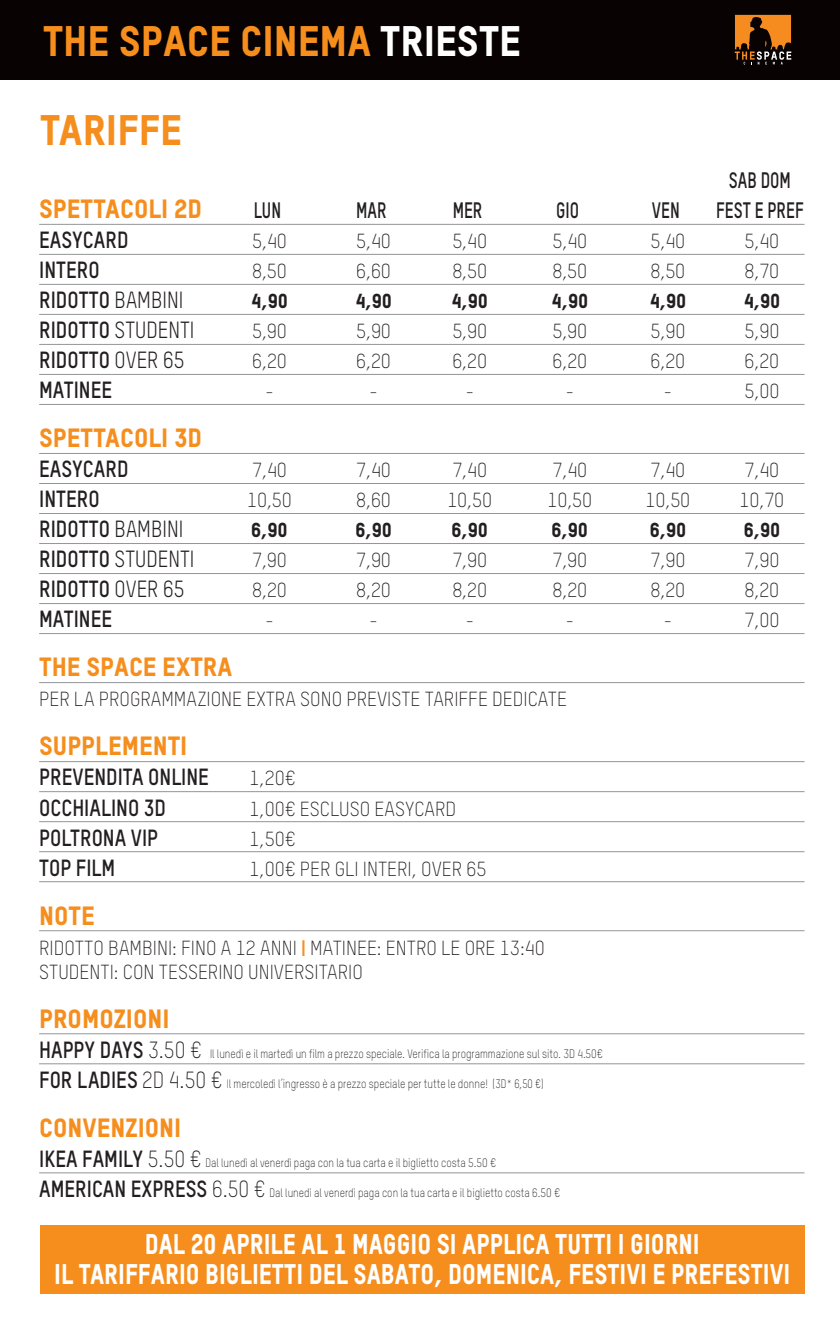
<style>
.page{position:relative;width:840px;height:1333px;background:#fff}
.page>*{position:absolute;margin:0;border:0;box-sizing:border-box;transform-origin:0 0}
.t1{font:42px "TSTAR Headline";color:#f68e1e}
.t2{font:28px "TSTAR Headline";color:#fff;scale:.89 1}
.t3{font:26px "TSTAR Headline";color:#f68e1e}
.t4{font:700 23px "TSTAR";color:#231f20;scale:.9 1}
.t5{font:23px "TSTAR";color:#231f20;scale:.9 1}
.t6{font:700 22px "TSTAR";color:#231f20;scale:.78 1}
.t7{font:300 20px "TSTAR";color:#231f20}
.t8{font:20px "TSTAR Headline";letter-spacing:-.01em;color:#231f20}
.t9{font:300 12px "TSTAR";color:#231f20;scale:.85 1}
.s1{color:#fff}
.s2{font-weight:400}
.s3{font-weight:700}
.s4{font-family:"TSTAR Headline";font-weight:400;color:#f68e1e}
.s5{font-weight:700;font-size:23px}
.s6{font-size:23px}
</style>
<div class="page">
<div style="left:0;top:0;width:839px;height:79px;background:#080302"></div>
<svg style="left:735px;top:14px;width:57px;height:46px"></svg>
<svg style="left:734px;top:15px;width:56px;height:50px"></svg>
<hr style="left:39px;top:224px;width:765px;height:1px;background:#939598">
<hr style="left:39px;top:254px;width:765px;height:1px;background:#939598">
<hr style="left:39px;top:284px;width:765px;height:1px;background:#939598">
<hr style="left:39px;top:314px;width:765px;height:1px;background:#939598">
<hr style="left:39px;top:344px;width:765px;height:1px;background:#939598">
<hr style="left:39px;top:374px;width:765px;height:1px;background:#939598">
<hr style="left:39px;top:404px;width:765px;height:1px;background:#939598">
<hr style="left:39px;top:453px;width:765px;height:1px;background:#939598">
<hr style="left:39px;top:483px;width:765px;height:1px;background:#939598">
<hr style="left:39px;top:513px;width:765px;height:1px;background:#939598">
<hr style="left:39px;top:543px;width:765px;height:1px;background:#939598">
<hr style="left:39px;top:573px;width:765px;height:1px;background:#939598">
<hr style="left:39px;top:603px;width:765px;height:1px;background:#939598">
<hr style="left:39px;top:633px;width:765px;height:1px;background:#939598">
<hr style="left:39px;top:682px;width:765px;height:1px;background:#939598">
<hr style="left:39px;top:761px;width:765px;height:1px;background:#939598">
<hr style="left:39px;top:791px;width:765px;height:1px;background:#939598">
<hr style="left:39px;top:821px;width:765px;height:1px;background:#939598">
<hr style="left:39px;top:851px;width:765px;height:1px;background:#939598">
<hr style="left:39px;top:881px;width:765px;height:1px;background:#939598">
<hr style="left:39px;top:930px;width:765px;height:1px;background:#939598">
<hr style="left:39px;top:1033px;width:765px;height:1px;background:#939598">
<hr style="left:39px;top:1063px;width:765px;height:1px;background:#939598">
<hr style="left:39px;top:1172px;width:765px;height:1px;background:#939598">
<div style="left:40px;top:1225px;width:764px;height:68px;background:#f68e1e"></div>
<p class="t1" style="left:43px;top:15px;width:479px">THE SPACE CINEMA <span class="s1">TRIESTE</span></p>
<p class="t1" style="left:40px;top:104px;width:144px">TARIFFE</p>
<p class="t6" style="left:728px;top:166px;width:81px">SAB DOM</p>
<p class="t3" style="left:39px;top:193px;width:164px">SPETTACOLI 2D</p>
<p class="t6" style="left:253px;top:196px;width:37px">LUN</p>
<p class="t6" style="left:356px;top:196px;width:41px">MAR</p>
<p class="t6" style="left:452px;top:196px;width:40px">MER</p>
<p class="t6" style="left:556px;top:196px;width:31px">GIO</p>
<p class="t6" style="left:651px;top:196px;width:37px">VEN</p>
<p class="t6" style="left:715px;top:196px;width:114px">FEST E PREF</p>
<p class="t4" style="left:39px;top:225px;width:101px">EASYCARD</p>
<p class="t7" style="left:252px;top:229px;width:36px">5,40</p>
<p class="t7" style="left:356px;top:229px;width:36px">5,40</p>
<p class="t7" style="left:452px;top:229px;width:36px">5,40</p>
<p class="t7" style="left:552px;top:229px;width:36px">5,40</p>
<p class="t7" style="left:650px;top:229px;width:36px">5,40</p>
<p class="t7" style="left:744px;top:229px;width:36px">5,40</p>
<p class="t4" style="left:39px;top:255px;width:69px">INTERO</p>
<p class="t7" style="left:252px;top:259px;width:36px">8,50</p>
<p class="t7" style="left:356px;top:259px;width:36px">6,60</p>
<p class="t7" style="left:452px;top:259px;width:36px">8,50</p>
<p class="t7" style="left:552px;top:259px;width:36px">8,50</p>
<p class="t7" style="left:650px;top:259px;width:36px">8,50</p>
<p class="t7" style="left:744px;top:259px;width:36px">8,70</p>
<p class="t4" style="left:39px;top:285px;width:162px">RIDOTTO <span class="s2">BAMBINI</span></p>
<p class="t8" style="left:251px;top:289px;width:38px">4,90</p>
<p class="t8" style="left:355px;top:289px;width:38px">4,90</p>
<p class="t8" style="left:451px;top:289px;width:38px">4,90</p>
<p class="t8" style="left:551px;top:289px;width:38px">4,90</p>
<p class="t8" style="left:649px;top:289px;width:38px">4,90</p>
<p class="t8" style="left:743px;top:289px;width:38px">4,90</p>
<p class="t5" style="left:39px;top:316px;width:174px"><span class="s3">RIDOTTO</span> STUDENTI</p>
<p class="t7" style="left:252px;top:319px;width:36px">5,90</p>
<p class="t7" style="left:356px;top:319px;width:36px">5,90</p>
<p class="t7" style="left:452px;top:319px;width:36px">5,90</p>
<p class="t7" style="left:552px;top:319px;width:36px">5,90</p>
<p class="t7" style="left:650px;top:319px;width:36px">5,90</p>
<p class="t7" style="left:744px;top:319px;width:36px">5,90</p>
<p class="t4" style="left:39px;top:345px;width:163px">RIDOTTO <span class="s2">OVER 65</span></p>
<p class="t7" style="left:252px;top:349px;width:36px">6,20</p>
<p class="t7" style="left:356px;top:349px;width:36px">6,20</p>
<p class="t7" style="left:452px;top:349px;width:36px">6,20</p>
<p class="t7" style="left:552px;top:349px;width:36px">6,20</p>
<p class="t7" style="left:650px;top:349px;width:36px">6,20</p>
<p class="t7" style="left:744px;top:349px;width:36px">6,20</p>
<p class="t4" style="left:39px;top:375px;width:83px">MATINEE</p>
<p class="t7" style="left:265px;top:379px;width:10px">-</p>
<p class="t7" style="left:369px;top:379px;width:10px">-</p>
<p class="t7" style="left:465px;top:379px;width:10px">-</p>
<p class="t7" style="left:565px;top:379px;width:10px">-</p>
<p class="t7" style="left:663px;top:379px;width:10px">-</p>
<p class="t7" style="left:744px;top:379px;width:36px">5,00</p>
<p class="t3" style="left:39px;top:422px;width:164px">SPETTACOLI 3D</p>
<p class="t4" style="left:39px;top:454px;width:101px">EASYCARD</p>
<p class="t7" style="left:252px;top:458px;width:36px">7,40</p>
<p class="t7" style="left:356px;top:458px;width:36px">7,40</p>
<p class="t7" style="left:452px;top:458px;width:36px">7,40</p>
<p class="t7" style="left:552px;top:458px;width:36px">7,40</p>
<p class="t7" style="left:650px;top:458px;width:36px">7,40</p>
<p class="t7" style="left:744px;top:458px;width:36px">7,40</p>
<p class="t4" style="left:39px;top:484px;width:69px">INTERO</p>
<p class="t7" style="left:247px;top:488px;width:46px">10,50</p>
<p class="t7" style="left:356px;top:488px;width:36px">8,60</p>
<p class="t7" style="left:447px;top:488px;width:46px">10,50</p>
<p class="t7" style="left:547px;top:488px;width:46px">10,50</p>
<p class="t7" style="left:645px;top:488px;width:46px">10,50</p>
<p class="t7" style="left:739px;top:488px;width:46px">10,70</p>
<p class="t4" style="left:39px;top:514px;width:162px">RIDOTTO <span class="s2">BAMBINI</span></p>
<p class="t8" style="left:251px;top:518px;width:38px">6,90</p>
<p class="t8" style="left:355px;top:518px;width:38px">6,90</p>
<p class="t8" style="left:451px;top:518px;width:38px">6,90</p>
<p class="t8" style="left:551px;top:518px;width:38px">6,90</p>
<p class="t8" style="left:649px;top:518px;width:38px">6,90</p>
<p class="t8" style="left:743px;top:518px;width:38px">6,90</p>
<p class="t5" style="left:39px;top:545px;width:174px"><span class="s3">RIDOTTO</span> STUDENTI</p>
<p class="t7" style="left:252px;top:548px;width:36px">7,90</p>
<p class="t7" style="left:356px;top:548px;width:36px">7,90</p>
<p class="t7" style="left:452px;top:548px;width:36px">7,90</p>
<p class="t7" style="left:552px;top:548px;width:36px">7,90</p>
<p class="t7" style="left:650px;top:548px;width:36px">7,90</p>
<p class="t7" style="left:744px;top:548px;width:36px">7,90</p>
<p class="t4" style="left:39px;top:574px;width:163px">RIDOTTO <span class="s2">OVER 65</span></p>
<p class="t7" style="left:252px;top:578px;width:36px">8,20</p>
<p class="t7" style="left:356px;top:578px;width:36px">8,20</p>
<p class="t7" style="left:452px;top:578px;width:36px">8,20</p>
<p class="t7" style="left:552px;top:578px;width:36px">8,20</p>
<p class="t7" style="left:650px;top:578px;width:36px">8,20</p>
<p class="t7" style="left:744px;top:578px;width:36px">8,20</p>
<p class="t4" style="left:39px;top:604px;width:83px">MATINEE</p>
<p class="t7" style="left:265px;top:608px;width:10px">-</p>
<p class="t7" style="left:369px;top:608px;width:10px">-</p>
<p class="t7" style="left:465px;top:608px;width:10px">-</p>
<p class="t7" style="left:565px;top:608px;width:10px">-</p>
<p class="t7" style="left:663px;top:608px;width:10px">-</p>
<p class="t7" style="left:744px;top:608px;width:36px">7,00</p>
<p class="t3" style="left:39px;top:651px;width:195px">THE SPACE EXTRA</p>
<p class="t7" style="left:39px;top:687px;width:529px">PER LA PROGRAMMAZIONE EXTRA SONO PREVISTE TARIFFE DEDICATE</p>
<p class="t3" style="left:39px;top:730px;width:150px">SUPPLEMENTI</p>
<p class="t4" style="left:39px;top:762px;width:190px">PREVENDITA ONLINE</p>
<p class="t7" style="left:249px;top:766px;width:48px">1,20€</p>
<p class="t4" style="left:39px;top:792px;width:142px">OCCHIALINO 3D</p>
<p class="t7" style="left:249px;top:796px;width:208px">1,00€ ESCLUSO EASYCARD</p>
<p class="t4" style="left:39px;top:822px;width:134px">POLTRONA VIP</p>
<p class="t7" style="left:249px;top:826px;width:48px">1,50€</p>
<p class="t4" style="left:39px;top:852px;width:86px">TOP FILM</p>
<p class="t7" style="left:249px;top:856px;width:239px">1,00€ PER GLI INTERI, OVER 65</p>
<p class="t3" style="left:39px;top:899px;width:57px">NOTE</p>
<p class="t7" style="left:39px;top:935px;width:507px">RIDOTTO BAMBINI: FINO A 12 ANNI <span class="s4">|</span> MATINEE: ENTRO LE ORE 13:40</p>
<p class="t7" style="left:39px;top:959px;width:325px">STUDENTI: CON TESSERINO UNIVERSITARIO</p>
<p class="t3" style="left:39px;top:1002px;width:132px">PROMOZIONI</p>
<p class="t9" style="left:39px;top:1046px;width:664px"><span class="s5">HAPPY DAYS</span> <span class="s6">3.50 €</span> Il lunedì e il martedì un film a prezzo speciale. Verifica la programmazione sul sito. 3D 4.50€</p>
<p class="t9" style="left:39px;top:1076px;width:594px"><span class="s5">FOR LADIES</span> <span class="s6">2D 4.50 €</span> Il mercoledì l’ingresso è a prezzo speciale per tutte le donne! (3D* 6,50 €)</p>
<p class="t3" style="left:39px;top:1111px;width:144px">CONVENZIONI</p>
<p class="t9" style="left:39px;top:1155px;width:538px"><span class="s5">IKEA FAMILY</span> <span class="s6">5.50 €</span> Dal lunedì al venerdì paga con la tua carta e il biglietto costa 5.50 €</p>
<p class="t9" style="left:39px;top:1185px;width:614px"><span class="s5">AMERICAN EXPRESS</span> <span class="s6">6.50 €</span> Dal lunedì al venerdì paga con la tua carta e il biglietto costa 6.50 €</p>
<p class="t2" style="left:145px;top:1226px;width:624px">DAL 20 APRILE AL 1 MAGGIO SI APPLICA TUTTI I GIORNI</p>
<p class="t2" style="left:54px;top:1256px;width:828px">IL TARIFFARIO BIGLIETTI DEL SABATO, DOMENICA, FESTIVI E PREFESTIVI</p>
</div>
